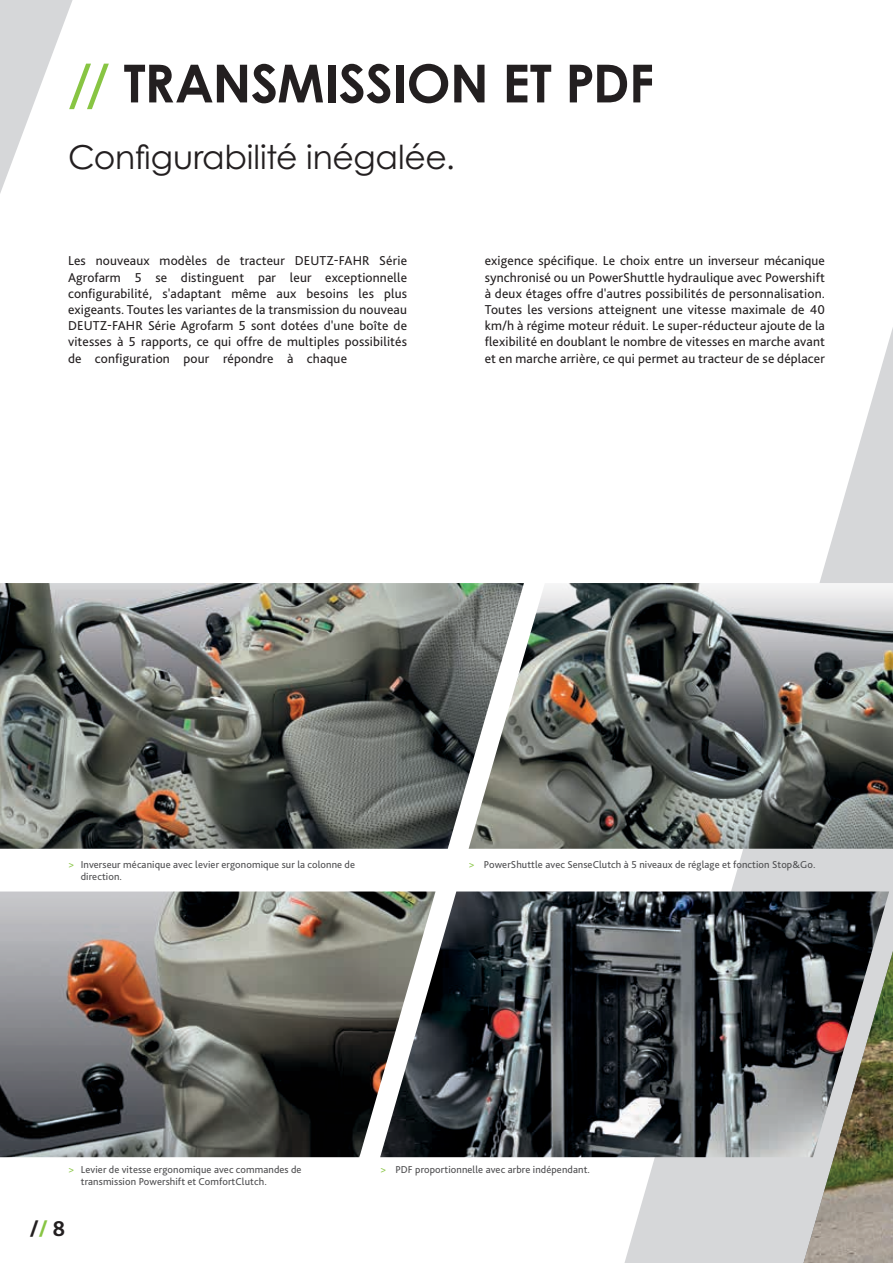
<style>
.page{position:relative;width:893px;height:1263px;background:#fff}
.page>*{position:absolute;margin:0;border:0;box-sizing:border-box;transform-origin:0 0}
.t1{font:700 52.5px "Century Gothic Pro";letter-spacing:-.01em;color:#231f20}
.t2{font:33px "Century Gothic Pro";letter-spacing:-.01em;color:#231f20}
.t3{font:700 22.5px "Bliss Pro";color:#231f20}
.t4{font:13.5px/16.2px "Bliss Pro";letter-spacing:.01em;color:#231f20;text-align:justify}
.t5{font:10.5px/12.6px "Bliss Pro";letter-spacing:.01em;color:#4d4d4f}
.s1{color:#88c543}
</style>
<div class="page">
<svg style="left:0;top:0;width:73px;height:193px"></svg>
<svg style="left:624px;top:327px;width:269px;height:936px"></svg>
<img style="left:0;top:583px;width:469px;height:266px">
<img style="left:469px;top:583px;width:424px;height:266px">
<img style="left:436px;top:891px;width:453px;height:266px">
<img style="left:0;top:891px;width:436px;height:266px">
<img style="left:803px;top:951px;width:90px;height:312px">
<h1 class="t1" style="left:68px;top:51px;width:587px"><span class="s1">//</span> TRANSMISSION ET PDF</h1>
<h2 class="t2" style="left:68px;top:137px;width:388px">Configurabilité inégalée.</h2>
<p class="t4" style="left:68px;top:253px;width:341px">Les nouveaux modèles de tracteur DEUTZ-FAHR Série Agrofarm 5 se distinguent par leur exceptionnelle configurabilité, s'adaptant même aux besoins les plus exigeants. Toutes les variantes de la transmission du nouveau DEUTZ-FAHR Série Agrofarm 5 sont dotées d'une boîte de vitesses à 5 rapports, ce qui offre de multiples possibilités de configuration pour répondre à chaque</p>
<p class="t4" style="left:485px;top:253px;width:342px">exigence spécifique. Le choix entre un inverseur mécanique synchronisé ou un PowerShuttle hydraulique avec Powershift à deux étages offre d'autres possibilités de personnalisation.<br>Toutes les versions atteignent une vitesse maximale de 40 km/h à régime moteur réduit. Le super-réducteur ajoute de la flexibilité en doublant le nombre de vitesses en marche avant et en marche arrière, ce qui permet au tracteur de se déplacer</p>
<p class="t5" style="left:81px;top:858px;width:276px;text-indent:-13px"><span class="s1">&gt;</span> Inverseur mécanique avec levier ergonomique sur la colonne de direction.</p>
<p class="t5" style="left:469px;top:858px;width:348px"><span class="s1">&gt;</span> PowerShuttle avec SenseClutch à 5 niveaux de réglage et fonction Stop&amp;Go.</p>
<p class="t5" style="left:81px;top:1163px;width:222px;text-indent:-13px"><span class="s1">&gt;</span> Levier de vitesse ergonomique avec commandes de transmission Powershift et ComfortClutch.</p>
<p class="t5" style="left:380px;top:1163px;width:211px"><span class="s1">&gt;</span> PDF proportionnelle avec arbre indépendant.</p>
<h3 class="t3" style="left:30px;top:1215px;width:37px">/<span class="s1">/</span> 8</h3>
</div>
